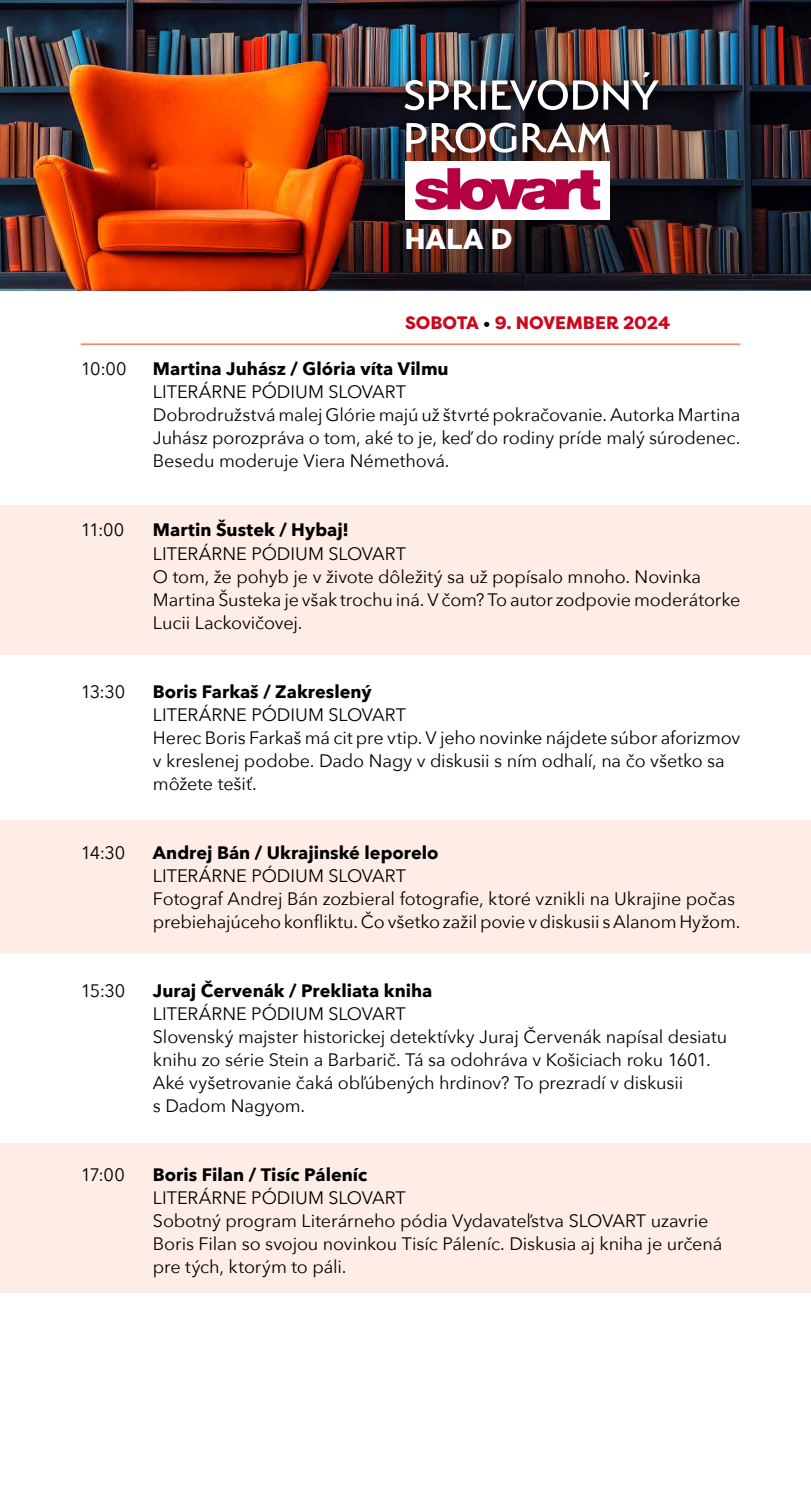
<style>
.page{position:relative;width:811px;height:1486px;background:#fff}
.page>*{position:absolute;margin:0;border:0;box-sizing:border-box;transform-origin:0 0}
.t1{font:800 28.7px "Filson Pro";color:#fff}
.t2{font:18px/23px "Avenir Next";letter-spacing:-.005em;color:#000}
.t3{font:700 18px "Avenir Next";color:#000}
.t4{font:800 18px "Filson Pro";letter-spacing:-.01em;color:#cd071e}
.s1{color:#000}
</style>
<div class="page">
<div style="left:0;top:505px;width:810px;height:149px;background:#feece6"></div>
<div style="left:0;top:820px;width:810px;height:133px;background:#feece6"></div>
<div style="left:0;top:1143px;width:810px;height:149px;background:#feece6"></div>
<img style="left:0;top:0;width:810px;height:290px">
<div style="left:393px;top:60px;width:276px;height:105px;background:#000;opacity:.75"></div>
<img style="left:406px;top:122px;width:203px;height:31px">
<img style="left:404px;top:72px;width:254px;height:38px">
<img style="left:405px;top:161px;width:204px;height:58px">
<hr style="left:81px;top:343px;width:659px;height:1px;background:#f73d00">
<h1 class="t1" style="left:404px;top:221px;width:109px">HALA D</h1>
<p class="t4" style="left:405px;top:312px;width:266px">SOBOTA <span class="s1">•</span> 9. NOVEMBER 2024</p>
<p class="t2" style="left:81px;top:357px;width:47px">10:00</p>
<p class="t3" style="left:153px;top:353px;width:297px">Martina Juhász / Glória víta Vilmu</p>
<p class="t2" style="left:153px;top:380px;width:588px">LITERÁRNE PÓDIUM SLOVART<br>Dobrodružstvá malej Glórie majú už štvrté pokračovanie. Autorka Martina Juhász porozpráva o tom, aké to je, keď do rodiny príde malý súrodenec.<br>Besedu moderuje Viera Némethová.</p>
<p class="t2" style="left:81px;top:518px;width:45px">11:00</p>
<p class="t3" style="left:153px;top:514px;width:197px">Martin Šustek / Hybaj!</p>
<p class="t2" style="left:153px;top:541px;width:588px">LITERÁRNE PÓDIUM SLOVART<br>O tom, že pohyb je v živote dôležitý sa už popísalo mnoho. Novinka Martina Šusteka je však trochu iná. V čom? To autor zodpovie moderátorke Lucii Lackovičovej.</p>
<p class="t2" style="left:81px;top:679px;width:46px">13:30</p>
<p class="t3" style="left:153px;top:675px;width:220px">Boris Farkaš / Zakreslený</p>
<p class="t2" style="left:153px;top:702px;width:588px">LITERÁRNE PÓDIUM SLOVART<br>Herec Boris Farkaš má cit pre vtip. V jeho novinke nájdete súbor aforizmov v kreslenej podobe. Dado Nagy v diskusii s ním odhalí, na čo všetko sa môžete tešiť.</p>
<p class="t2" style="left:81px;top:840px;width:46px">14:30</p>
<p class="t3" style="left:153px;top:836px;width:287px">Andrej Bán / Ukrajinské leporelo</p>
<p class="t2" style="left:153px;top:863px;width:588px">LITERÁRNE PÓDIUM SLOVART<br>Fotograf Andrej Bán zozbieral fotografie, ktoré vznikli na Ukrajine počas prebiehajúceho konfliktu. Čo všetko zažil povie v diskusii s Alanom Hyžom.</p>
<p class="t2" style="left:81px;top:978px;width:46px">15:30</p>
<p class="t3" style="left:153px;top:974px;width:281px">Juraj Červenák / Prekliata kniha</p>
<p class="t2" style="left:153px;top:1001px;width:575px">LITERÁRNE PÓDIUM SLOVART<br>Slovenský majster historickej detektívky Juraj Červenák napísal desiatu knihu zo série Stein a Barbarič. Tá sa odohráva v Košiciach roku 1601.<br>Aké vyšetrovanie čaká obľúbených hrdinov? To prezradí v diskusii<br>s Dadom Nagyom.</p>
<p class="t2" style="left:81px;top:1162px;width:45px">17:00</p>
<p class="t3" style="left:153px;top:1158px;width:216px">Boris Filan / Tisíc Páleníc</p>
<p class="t2" style="left:153px;top:1185px;width:570px">LITERÁRNE PÓDIUM SLOVART<br>Sobotný program Literárneho pódia Vydavateľstva SLOVART uzavrie Boris Filan so svojou novinkou Tisíc Páleníc. Diskusia aj kniha je určená pre tých, ktorým to páli.</p>
</div>
